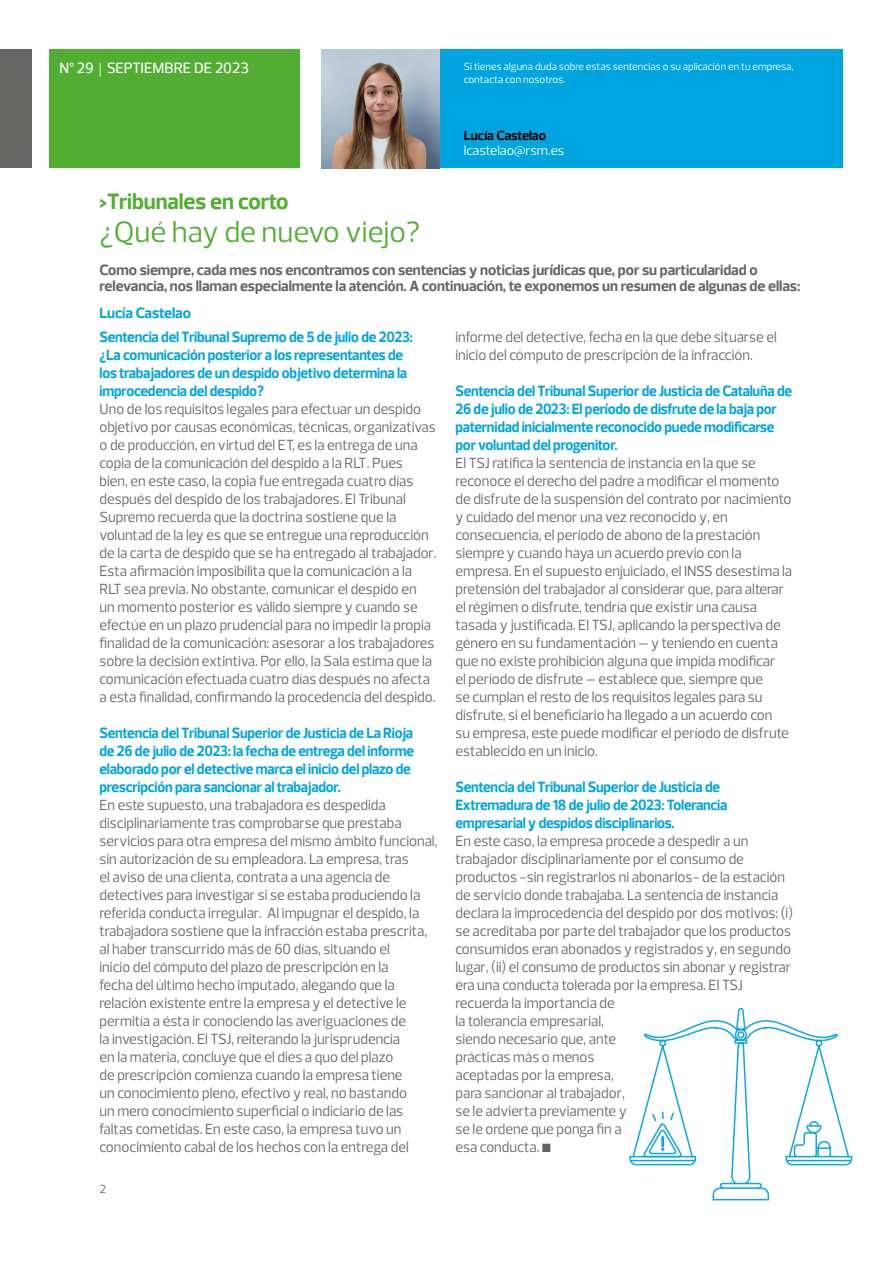
<style>
.page{position:relative;width:893px;height:1263px;background:#fff}
.page>*{position:absolute;margin:0;border:0;box-sizing:border-box;transform-origin:0 0}
.t1{font:30px "Prelo";color:#52ae32}
.t2{font:700 22.5px "Prelo";letter-spacing:-.005em;color:#52ae32;scale:.9 1}
.t3{font:15px/18px "Prelo";color:#666665;scale:.96 1}
.t4{font:700 15px/18px "Prelo";letter-spacing:-.015em;color:#00a5df;scale:.96 1}
.t5{font:700 15px/16.5px "Prelo";letter-spacing:-.005em;color:#666665}
.t6{font:700 15px/24.5px "Prelo";letter-spacing:-.015em;color:#00a5df}
.t7{font:500 15px "Prelo";color:#fff}
.t8{font:13.5px "Prelo";color:#fff}
.t9{font:700 13.5px "Prelo";letter-spacing:-.01em;color:#000}
.t10{font:12px "Prelo";color:#666665}
.t11{font:10.5px/12.6px "Prelo";color:#fff}
.s1{font-family:"Baskerville";font-weight:400}
</style>
<div class="page">
<div style="left:321px;top:50px;width:522px;height:118px;background:#00a5df"></div>
<div style="left:50px;top:50px;width:250px;height:118px;background:#52ae32"></div>
<div style="left:0;top:50px;width:31px;height:118px;background:#666665"></div>
<img style="left:321px;top:50px;width:119px;height:118px">
<svg style="left:629px;top:1007px;width:224px;height:194px"></svg>
<p class="t7" style="left:60px;top:59px;width:191px">Nº 29 <span class="s1">|</span> SEPTIEMBRE DE 2023</p>
<p class="t11" style="left:464px;top:60px;width:331px">Si tienes alguna duda sobre estas sentencias o su aplicación en tu empresa, contacta con nosotros.</p>
<p class="t9" style="left:464px;top:128px;width:84px">Lucía Castelao</p>
<p class="t8" style="left:464px;top:142px;width:102px">lcastelao@rsm.es</p>
<h2 class="t2" style="left:99px;top:188px;width:212px">&gt;Tribunales en corto</h2>
<h1 class="t1" style="left:99px;top:213px;width:322px">¿Qué hay de nuevo viejo?</h1>
<p class="t5" style="left:99px;top:261px;width:702px">Como siempre, cada mes nos encontramos con sentencias y noticias jurídicas que, por su particularidad o relevancia, nos llaman especialmente la atención. A continuación, te exponemos un resumen de algunas de ellas:</p>
<p class="t6" style="left:99px;top:300px;width:315px">Lucía Castelao<br>Sentencia del Tribunal Supremo de 5 de julio de 2023:</p>
<p class="t4" style="left:99px;top:346px;width:322px">¿La comunicación posterior a los representantes de los trabajadores de un despido objetivo determina la improcedencia del despido?</p>
<p class="t3" style="left:99px;top:400px;width:353px">Uno de los requisitos legales para efectuar un despido objetivo por causas económicas, técnicas, organizativas o de producción, en virtud del ET, es la entrega de una copia de la comunicación del despido a la RLT. Pues<br>bien, en este caso, la copia fue entregada cuatro días después del despido de los trabajadores. El Tribunal Supremo recuerda que la doctrina sostiene que la voluntad de la ley es que se entregue una reproducción de la carta de despido que se ha entregado al trabajador.<br>Esta afirmación imposibilita que la comunicación a la RLT sea previa. No obstante, comunicar el despido en<br>un momento posterior es válido siempre y cuando se efectúe en un plazo prudencial para no impedir la propia finalidad de la comunicación: asesorar a los trabajadores sobre la decisión extintiva. Por ello, la Sala estima que la comunicación efectuada cuatro días después no afecta a esta finalidad, confirmando la procedencia del despido.</p>
<p class="t4" style="left:99px;top:724px;width:329px">Sentencia del Tribunal Superior de Justicia de La Rioja de 26 de julio de 2023: la fecha de entrega del informe elaborado por el detective marca el inicio del plazo de prescripción para sancionar al trabajador.</p>
<p class="t3" style="left:99px;top:796px;width:354px">En este supuesto, una trabajadora es despedida disciplinariamente tras comprobarse que prestaba servicios para otra empresa del mismo ámbito funcional, sin autorización de su empleadora. La empresa, tras<br>el aviso de una clienta, contrata a una agencia de detectives para investigar si se estaba produciendo la referida conducta irregular. Al impugnar el despido, la trabajadora sostiene que la infracción estaba prescrita, al haber transcurrido más de 60 días, situando el<br>inicio del cómputo del plazo de prescripción en la<br>fecha del último hecho imputado, alegando que la relación existente entre la empresa y el detective le permitía a ésta ir conociendo las averiguaciones de<br>la investigación. El TSJ, reiterando la jurisprudencia<br>en la materia, concluye que el dies a quo del plazo<br>de prescripción comienza cuando la empresa tiene<br>un conocimiento pleno, efectivo y real, no bastando<br>un mero conocimiento superficial o indiciario de las faltas cometidas. En este caso, la empresa tuvo un conocimiento cabal de los hechos con la entrega del</p>
<p class="t3" style="left:455px;top:328px;width:336px">informe del detective, fecha en la que debe situarse el inicio del cómputo de prescripción de la infracción.</p>
<p class="t4" style="left:455px;top:382px;width:352px">Sentencia del Tribunal Superior de Justicia de Cataluña de 26 de julio de 2023: El período de disfrute de la baja por paternidad inicialmente reconocido puede modificarse por voluntad del progenitor.</p>
<p class="t3" style="left:455px;top:454px;width:352px">El TSJ ratifica la sentencia de instancia en la que se reconoce el derecho del padre a modificar el momento de disfrute de la suspensión del contrato por nacimiento y cuidado del menor una vez reconocido y, en consecuencia, el período de abono de la prestación siempre y cuando haya un acuerdo previo con la empresa. En el supuesto enjuiciado, el INSS desestima la pretensión del trabajador al considerar que, para alterar el régimen o disfrute, tendría que existir una causa tasada y justificada. El TSJ, aplicando la perspectiva de género en su fundamentación – y teniendo en cuenta que no existe prohibición alguna que impida modificar<br>el período de disfrute – establece que, siempre que<br>se cumplan el resto de los requisitos legales para su disfrute, si el beneficiario ha llegado a un acuerdo con<br>su empresa, este puede modificar el período de disfrute establecido en un inicio.</p>
<p class="t4" style="left:455px;top:778px;width:285px">Sentencia del Tribunal Superior de Justicia de<br>Extremadura de 18 de julio de 2023: Tolerancia empresarial y despidos disciplinarios.</p>
<p class="t3" style="left:455px;top:832px;width:353px">En este caso, la empresa procede a despedir a un trabajador disciplinariamente por el consumo de productos -sin registrarlos ni abonarlos- de la estación de servicio donde trabajaba. La sentencia de instancia declara la improcedencia del despido por dos motivos: (i) se acreditaba por parte del trabajador que los productos consumidos eran abonados y registrados y, en segundo lugar, (ii) el consumo de productos sin abonar y registrar era una conducta tolerada por la empresa. El TSJ recuerda la importancia de<br>la tolerancia empresarial,<br>siendo necesario que, ante<br>prácticas más o menos<br>aceptadas por la empresa,<br>para sancionar al trabajador,<br>se le advierta previamente y<br>se le ordene que ponga fin a<br>esa conducta. ■</p>
<p class="t10" style="left:99px;top:1181px;width:8px">2</p>
</div>
